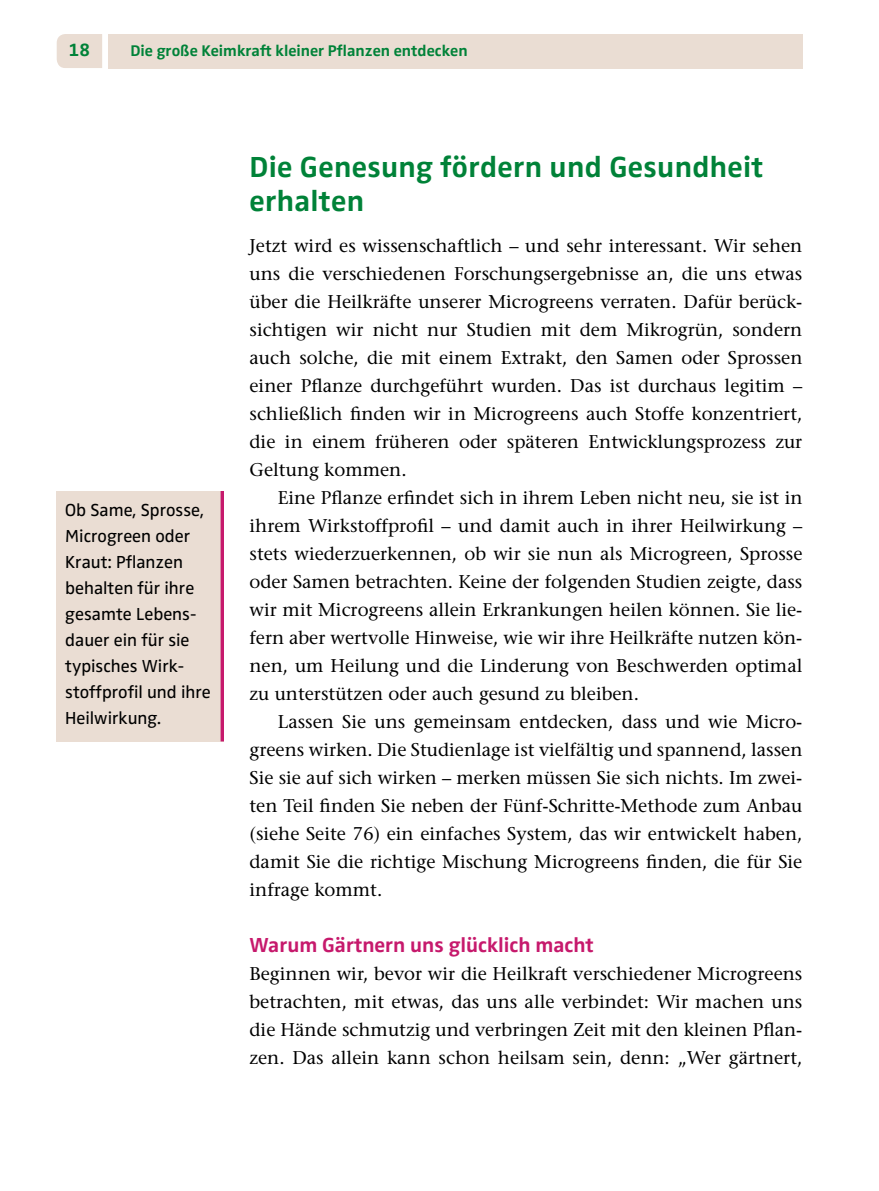
<style>
.page{position:relative;width:879px;height:1191px;background:#fff}
.page>*{position:absolute;margin:0;border:0;box-sizing:border-box;transform-origin:0 0}
.t1{font:700 30px/34px "Zwo Pro";letter-spacing:.01em;color:#008238}
.t2{font:700 21px "Zwo Pro";color:#c6196c}
.t3{font:18.4px/28px "Stone Serif";color:#000;text-align:justify}
.t4{font:700 18.4px "Zwo Pro";color:#008238}
.t5{font:18px/26px "Zwo Pro";color:#000}
.t6{font:700 16px "Zwo Pro";color:#008238}
</style>
<div class="page">
<div style="left:57px;top:34px;width:45px;height:34px;background:#eaddd3"></div>
<div style="left:108px;top:34px;width:694px;height:34px;background:#eaddd3"></div>
<div style="left:57px;top:491px;width:167px;height:250px;background:#eaddd3"></div>
<hr style="left:221px;top:491px;width:3px;height:250px;background:#c6196c">
<p class="t4" style="left:69px;top:39px;width:23px">18</p>
<p class="t6" style="left:130px;top:41px;width:339px">Die große Keimkraft kleiner Pflanzen entdecken</p>
<p class="t5" style="left:65px;top:498px;width:147px">Ob Same, Sprosse,<br>Microgreen oder<br>Kraut: Pflanzen behalten für ihre gesamte Lebens&shy;dauer ein für sie typisches Wirk&shy;stoffprofil und ihre<br>Heilwirkung.</p>
<h1 class="t1" style="left:249px;top:150px;width:515px">Die Genesung fördern und Gesundheit erhalten</h1>
<p class="t3" style="left:249px;top:232px;width:554px">Jetzt wird es wissenschaftlich – und sehr interessant. Wir sehen uns die verschiedenen Forschungsergebnisse an, die uns etwas über die Heilkräfte unserer Microgreens verraten. Dafür berück&shy;sichtigen wir nicht nur Studien mit dem Mikrogrün, sondern auch solche, die mit einem Extrakt, den Samen oder Sprossen einer Pflanze durchgeführt wurden. Das ist durchaus legitim – schließlich finden wir in Microgreens auch Stoffe konzentriert, die in einem früheren oder späteren Entwicklungsprozess zur Geltung kommen.</p>
<p class="t3" style="left:249px;top:484px;width:554px;text-indent:28px">Eine Pflanze erfindet sich in ihrem Leben nicht neu, sie ist in ihrem Wirkstoffprofil – und damit auch in ihrer Heilwirkung – stets wiederzuerkennen, ob wir sie nun als Microgreen, Sprosse oder Samen betrachten. Keine der folgenden Studien zeigte, dass wir mit Microgreens allein Erkrankungen heilen können. Sie lie&shy;fern aber wertvolle Hinweise, wie wir ihre Heilkräfte nutzen kön&shy;nen, um Heilung und die Linderung von Beschwerden optimal zu unterstützen oder auch gesund zu bleiben.</p>
<p class="t3" style="left:249px;top:708px;width:554px;text-indent:28px">Lassen Sie uns gemeinsam entdecken, dass und wie Micro&shy;greens wirken. Die Studienlage ist vielfältig und spannend, lassen Sie sie auf sich wirken – merken müssen Sie sich nichts. Im zwei&shy;ten Teil finden Sie neben der Fünf-Schritte-Methode zum Anbau (siehe Seite 76) ein einfaches System, das wir entwickelt haben, damit Sie die richtige Mischung Microgreens finden, die für Sie infrage kommt.</p>
<p class="t2" style="left:249px;top:933px;width:346px">Warum Gärtnern uns glücklich macht</p>
<p class="t3" style="left:249px;top:960px;width:554px">Beginnen wir, bevor wir die Heilkraft verschiedener Microgreens betrachten, mit etwas, das uns alle verbindet: Wir machen uns die Hände schmutzig und verbringen Zeit mit den kleinen Pflan&shy;zen. Das allein kann schon heilsam sein, denn: „Wer gärtnert,</p>
</div>
